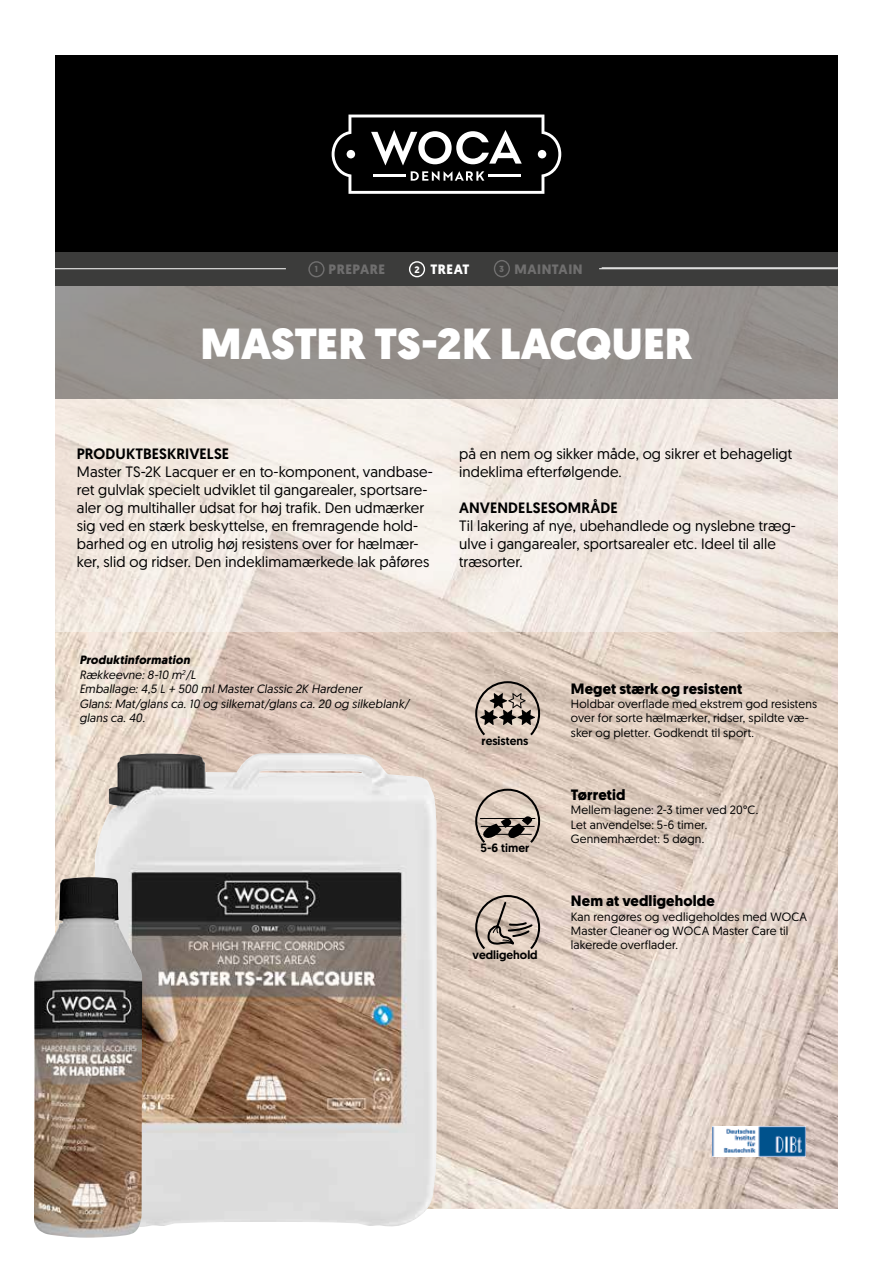
<style>
.page{position:relative;width:893px;height:1263px;background:#fff}
.page>*{position:absolute;margin:0;border:0;box-sizing:border-box;transform-origin:0 0}
.t1{font:900 43.5px "Geomanist";letter-spacing:-.005em;color:#fff}
.t2{font:15px/18px "Geomanist";letter-spacing:.005em;color:#000}
.t3{font:700 15px "Geomanist";letter-spacing:.01em;color:#000}
.t4{font:500 15px "Geomanist";letter-spacing:.01em;color:#000}
.t5{font:700 13.5px "Geomanist";letter-spacing:.04em;color:#706f6f}
.t6{font:700 13.5px "Geomanist";letter-spacing:.04em;color:#fff}
.t7{font:12px/14.4px "Geomanist";letter-spacing:.015em;color:#000}
.t8{font:italic 12px/14.4px "Geomanist";letter-spacing:.01em;color:#000}
.t9{font:500 12px "Geomanist";color:#000}
.s1{font-size:8.85px}
.s2{font-size:9.45px}
.s3{font-weight:700}
</style>
<div class="page">
<img style="left:55px;top:631px;width:783px;height:577px">
<div style="left:55px;top:251px;width:783px;height:35px;background:#3c3c3b"></div>
<div style="left:55px;top:55px;width:783px;height:197px;background:#000"></div>
<svg style="left:332px;top:115px;width:229px;height:79px"></svg>
<img style="left:712px;top:1126px;width:93px;height:30px">
<div style="left:55px;top:286px;width:783px;height:113px;background:#95908d"></div>
<svg style="left:475px;top:895px;width:65px;height:54px;background:#b5a79c"></svg>
<svg style="left:475px;top:789px;width:65px;height:54px;background:#aa9d92"></svg>
<hr style="left:50px;top:268px;width:236px;height:1px;background:#fff">
<hr style="left:599px;top:268px;width:239px;height:1px;background:#fff">
<div style="left:308px;top:261px;width:17px;height:16px;border:1px solid #706f6f;border-radius:50%"></div>
<div style="left:494px;top:260px;width:16px;height:17px;border:1px solid #706f6f;border-radius:50%"></div>
<div style="left:409px;top:261px;width:16px;height:16px;border:1px solid #fff;border-radius:50%"></div>
<img style="left:95px;top:753px;width:342px;height:474px">
<img style="left:34px;top:877px;width:108px;height:360px">
<svg style="left:475px;top:681px;width:65px;height:54px;background:#a5978d"></svg>
<svg style="left:55px;top:399px;width:783px;height:232px;background:#f0e8e1"></svg>
<p class="t5" style="left:315px;top:260px;width:72px"><span class="s1">1</span> PREPARE</p>
<p class="t6" style="left:414px;top:260px;width:57px"><span class="s2">2</span> TREAT</p>
<p class="t5" style="left:499px;top:260px;width:85px"><span class="s1">3</span> MAINTAIN</p>
<h1 class="t1" style="left:201px;top:314px;width:493px">MASTER TS-2K LACQUER</h1>
<p class="t4" style="left:77px;top:444px;width:154px">PRODUKTBESKRIVELSE</p>
<p class="t2" style="left:77px;top:463px;width:357px">Master TS-2K Lacquer er en to-komponent, vandbase&shy;ret gulvlak specielt udviklet til gangarealer, sportsare&shy;aler og multihaller udsat for høj trafik. Den udmærker sig ved en stærk beskyttelse, en fremragende hold&shy;barhed og en utrolig høj resistens over for hælmær&shy;ker, slid og ridser. Den indeklimamærkede lak påføres</p>
<p class="t2" style="left:459px;top:445px;width:335px">på en nem og sikker måde, og sikrer et behageligt indeklima efterfølgende.</p>
<p class="t4" style="left:459px;top:498px;width:160px">ANVENDELSESOMRÅDE</p>
<p class="t2" style="left:459px;top:517px;width:338px">Til lakering af nye, ubehandlede og nyslebne træg&shy;ulve i gangarealer, sportsarealer etc. Ideel til alle træsorter.</p>
<p class="t8" style="left:79px;top:652px;width:331px"><span class="s3">Produktinformation<br></span>Rækkeevne: 8-10 m<sup>2</sup>/L<br>Emballage: 4,5 L + 500 ml Master Classic 2K Hardener<br>Glans: Mat/glans ca. 10 og silkemat/glans ca. 20 og silkeblank/ glans ca. 40.</p>
<p class="t9" style="left:482px;top:732px;width:48px">resistens</p>
<p class="t9" style="left:481px;top:840px;width:50px">5-6 timer</p>
<p class="t9" style="left:473px;top:946px;width:67px">vedligehold</p>
<p class="t3" style="left:571px;top:678px;width:173px">Meget stærk og resistent</p>
<p class="t7" style="left:571px;top:696px;width:248px">Holdbar overflade med ekstrem god resistens over for sorte hælmærker, ridser, spildte væ&shy;sker og pletter. Godkendt til sport.</p>
<p class="t3" style="left:571px;top:785px;width:56px">Tørretid</p>
<p class="t7" style="left:571px;top:803px;width:189px">Mellem lagene: 2-3 timer ved 20°C.<br>Let anvendelse: 5-6 timer.<br>Gennemhærdet: 5 døgn.</p>
<p class="t3" style="left:571px;top:891px;width:145px">Nem at vedligeholde</p>
<p class="t7" style="left:571px;top:909px;width:238px">Kan rengøres og vedligeholdes med WOCA<br>Master Cleaner og WOCA Master Care til lakerede overflader.</p>
</div>
